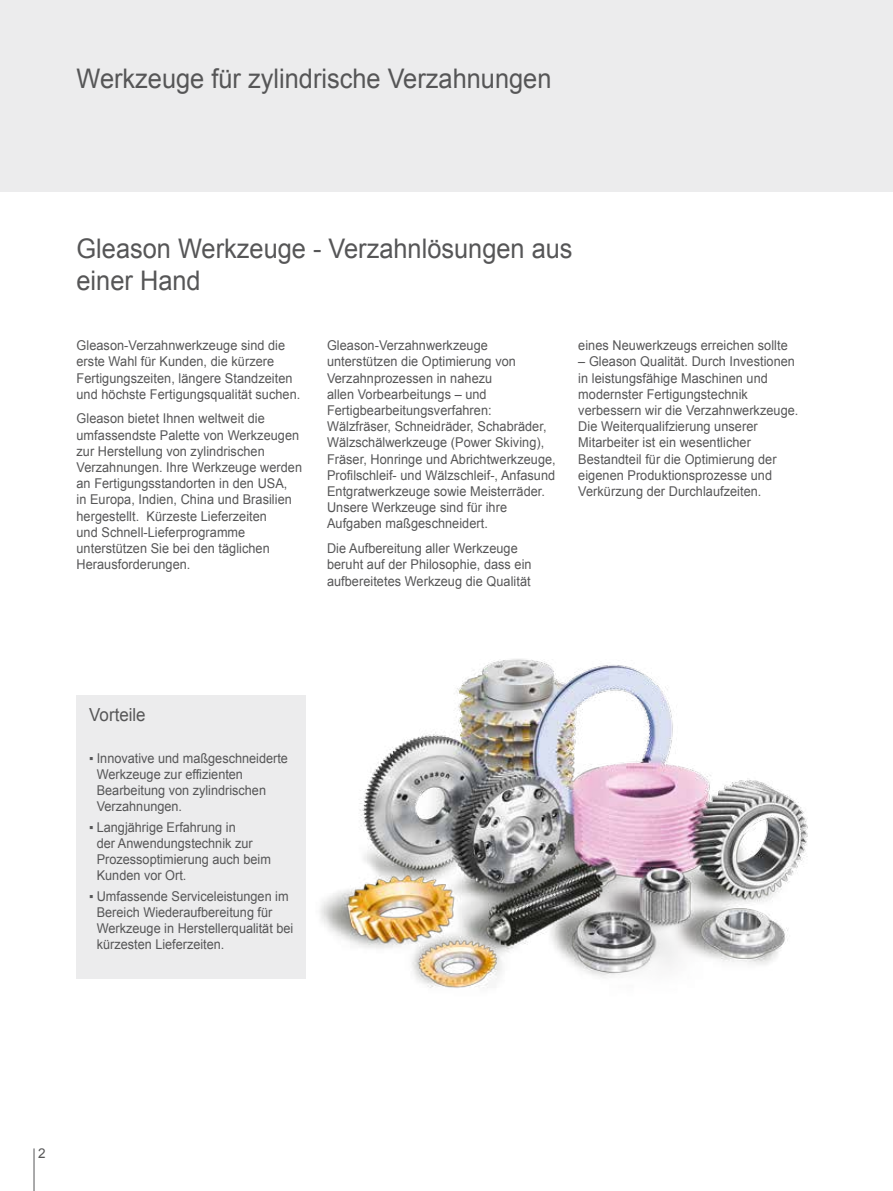
<style>
.page{position:relative;width:893px;height:1191px;background:#fff}
.page>*{position:absolute;margin:0;border:0;box-sizing:border-box;transform-origin:0 0}
.t1{font:27px/32.4px "Arial";color:#565657;scale:.94 1}
.t2{font:18px "Arial";color:#565657;scale:.94 1}
.t3{font:13.5px/16.2px "Arial";letter-spacing:.005em;color:#565657;scale:.94 1}
.t4{font:13.5px/16.2px "Arial";letter-spacing:.005em;color:#565657;scale:.95 1}
.t5{font:13.5px "Arial";letter-spacing:.005em;color:#565657}
</style>
<div class="page">
<div style="left:0;top:0;width:893px;height:191px;background:#ececed"></div>
<hr style="left:34px;top:1148px;width:1px;height:43px;background:#565657">
<div style="left:77px;top:695px;width:229px;height:284px;background:#ececed"></div>
<img style="left:320px;top:659px;width:488px;height:329px">
<h1 class="t1" style="left:77px;top:62px;width:507px">Werkzeuge für zylindrische Verzahnungen</h1>
<h1 class="t1" style="left:77px;top:232px;width:529px">Gleason Werkzeuge - Verzahnlösungen aus einer Hand</h1>
<p class="t3" style="left:77px;top:337px;width:240px">Gleason-Verzahnwerkzeuge sind die erste Wahl für Kunden, die kürzere Fertigungszeiten, längere Standzeiten und höchste Fertigungsqualität suchen.</p>
<p class="t3" style="left:77px;top:411px;width:241px">Gleason bietet Ihnen weltweit die umfassendste Palette von Werkzeugen zur Herstellung von zylindrischen Verzahnungen. Ihre Werkzeuge werden an Fertigungsstandorten in den USA,<br>in Europa, Indien, China und Brasilien hergestellt. Kürzeste Lieferzeiten<br>und Schnell-Lieferprogramme unterstützen Sie bei den täglichen Herausforderungen.</p>
<p class="t3" style="left:327px;top:337px;width:245px">Gleason-Verzahnwerkzeuge unterstützen die Optimierung von Verzahnprozessen in nahezu<br>allen Vorbearbeitungs – und Fertigbearbeitungsverfahren:<br>Wälzfräser, Schneidräder, Schabräder, Wälzschälwerkzeuge (Power Skiving), Fräser, Honringe und Abrichtwerkzeuge, Profilschleif- und Wälzschleif-, Anfasund Entgratwerkzeuge sowie Meisterräder.<br>Unsere Werkzeuge sind für ihre Aufgaben maßgeschneidert.</p>
<p class="t3" style="left:327px;top:540px;width:219px">Die Aufbereitung aller Werkzeuge beruht auf der Philosophie, dass ein aufbereitetes Werkzeug die Qualität</p>
<p class="t3" style="left:578px;top:337px;width:224px">eines Neuwerkzeugs erreichen sollte</p>
<p class="t3" style="left:578px;top:353px;width:236px">– Gleason Qualität. Durch Investionen in leistungsfähige Maschinen und modernster Fertigungstechnik verbessern wir die Verzahnwerkzeuge.<br>Die Weiterqualifzierung unserer Mitarbeiter ist ein wesentlicher Bestandteil für die Optimierung der eigenen Produktionsprozesse und Verkürzung der Durchlaufzeiten.</p>
<h2 class="t2" style="left:89px;top:703px;width:62px">Vorteile</h2>
<p class="t4" style="left:97px;top:750px;width:203px;text-indent:-8px">▪ Innovative und maßgeschneiderte<br>Werkzeuge zur effizienten<br>Bearbeitung von zylindrischen<br>Verzahnungen.</p>
<p class="t4" style="left:97px;top:819px;width:185px;text-indent:-8px">▪ Langjährige Erfahrung in<br>der Anwendungstechnik zur<br>Prozessoptimierung auch beim<br>Kunden vor Ort.</p>
<p class="t4" style="left:97px;top:888px;width:208px;text-indent:-8px">▪ Umfassende Serviceleistungen im Bereich Wiederaufbereitung für Werkzeuge in Herstellerqualität bei kürzesten Lieferzeiten.</p>
<p class="t5" style="left:38px;top:1144px;width:9px">2</p>
</div>
